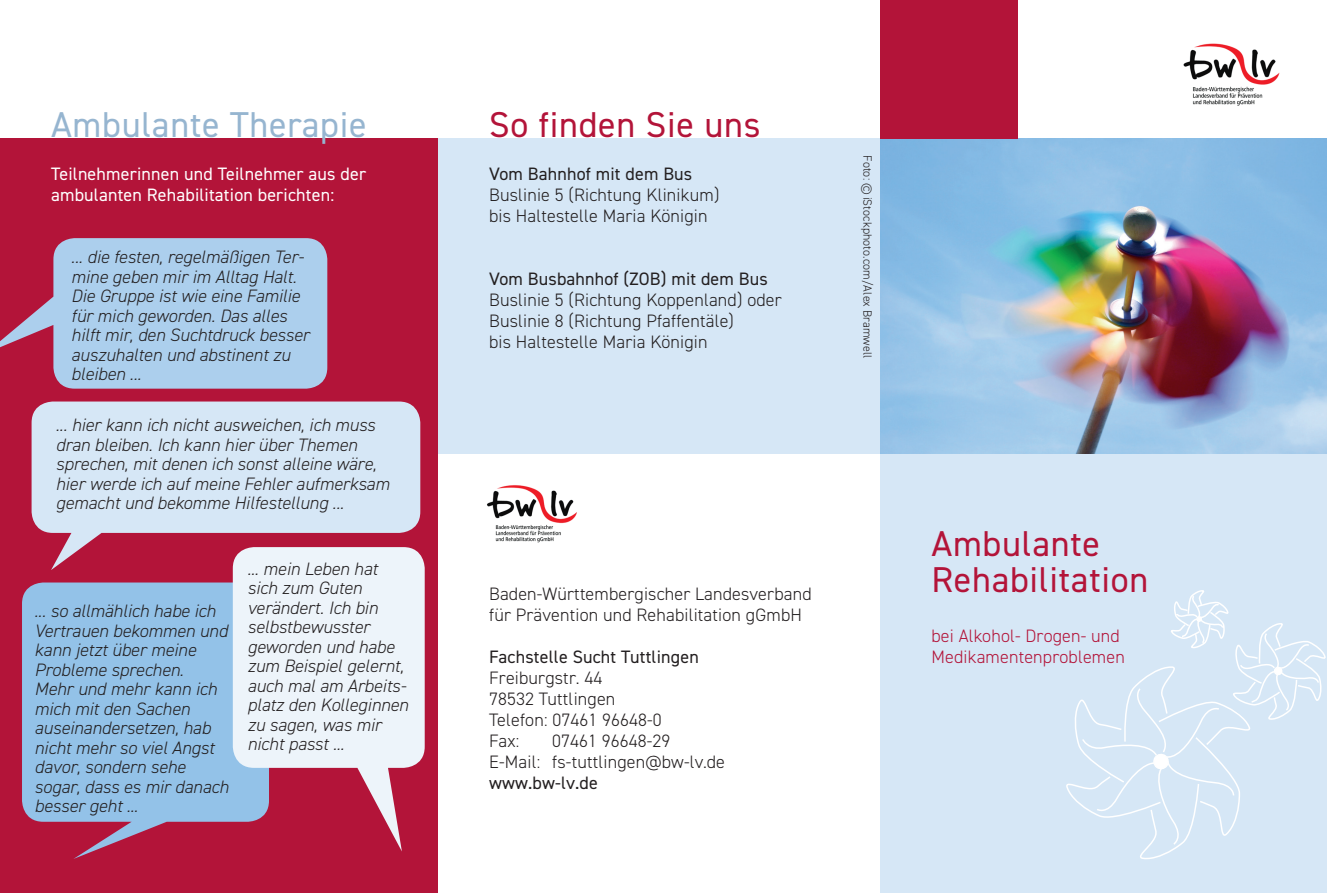
<style>
.page{position:relative;width:1327px;height:893px;background:#fff}
.page>*{position:absolute;margin:0;border:0;box-sizing:border-box;transform-origin:0 0}
.t1{font:36px/36px "DIN2014";letter-spacing:.02em;color:#b31439}
.t2{font:36px "DIN2014";letter-spacing:.02em;color:#96b5d0}
.t3{font:italic 300 18px/19.5px "DIN2014";color:#231f20}
.t4{font:300 18px/21px "DIN2014";letter-spacing:.01em;color:#231f20}
.t5{font:18px "DIN2014";letter-spacing:.01em;color:#231f20}
.t6{font:18px/21px "DIN2014";letter-spacing:.01em;color:#fff}
.t7{font:300 18px/21px "DIN2014";letter-spacing:.01em;color:#b31439}
.t8{font:300 12px "DIN2014";letter-spacing:.01em;color:#231f20}
</style>
<div class="page">
<div style="left:880px;top:444px;width:447px;height:449px;background:#d6e7f6"></div>
<div style="left:438px;top:138px;width:889px;height:315px;background:#d6e7f6"></div>
<div style="left:0;top:138px;width:438px;height:755px;background:#b31439"></div>
<img style="left:880px;top:138px;width:447px;height:315px">
<div style="left:880px;top:0;width:138px;height:138px;background:#b31439"></div>
<svg style="left:1066px;top:590px;width:260px;height:270px"></svg>
<img style="left:1183px;top:43px;width:97px;height:63px">
<img style="left:487px;top:485px;width:90px;height:58px">
<svg style="left:0;top:238px;width:327px;height:151px;fill:#accfed"></svg>
<svg style="left:32px;top:401px;width:388px;height:169px;fill:#d6e7f6"></svg>
<svg style="left:22px;top:582px;width:211px;height:277px;background:#97abd1"></svg>
<svg style="left:233px;top:547px;width:192px;height:304px;fill:#edf4fa"></svg>
<h1 class="t2" style="left:51px;top:102px;width:317px">Ambulante Therapie</h1>
<p class="t6" style="left:51px;top:163px;width:316px">Teilnehmerinnen und Teilnehmer aus der ambulanten Rehabilitation berichten:</p>
<p class="t3" style="left:71px;top:247px;width:240px">... die festen, regelmäßigen Ter&shy;mine geben mir im Alltag Halt.<br>Die Gruppe ist wie eine Familie für mich geworden. Das alles hilft mir, den Suchtdruck besser auszuhalten und abstinent zu bleiben ...</p>
<p class="t3" style="left:56px;top:415px;width:335px">... hier kann ich nicht ausweichen, ich muss dran bleiben. Ich kann hier über Themen sprechen, mit denen ich sonst alleine wäre, hier werde ich auf meine Fehler aufmerksam gemacht und bekomme Hilfestellung ...</p>
<p class="t3" style="left:35px;top:601px;width:196px">... so allmählich habe ich<br>Vertrauen bekommen und kann jetzt über meine<br>Probleme sprechen.<br>Mehr und mehr kann ich mich mit den Sachen auseinandersetzen, hab nicht mehr so viel Angst davor, sondern sehe sogar, dass es mir danach besser geht ...</p>
<p class="t3" style="left:247px;top:559px;width:163px">... mein Leben hat sich zum Guten verändert. Ich bin selbstbewusster geworden und habe zum Beispiel gelernt, auch mal am Arbeits&shy;platz den Kolleginnen zu sagen, was mir nicht passt ...</p>
<h1 class="t1" style="left:489px;top:105px;width:273px">So finden Sie uns</h1>
<p class="t5" style="left:489px;top:163px;width:205px">Vom Bahnhof mit dem Bus</p>
<p class="t4" style="left:489px;top:184px;width:232px">Buslinie 5 (Richtung Klinikum) bis Haltestelle Maria Königin</p>
<p class="t5" style="left:489px;top:268px;width:280px">Vom Busbahnhof (ZOB) mit dem Bus</p>
<p class="t4" style="left:489px;top:289px;width:294px">Buslinie 5 (Richtung Koppenland) oder<br>Buslinie 8 (Richtung Pfaffentäle)<br>bis Haltestelle Maria Königin</p>
<p class="t8" style="left:875px;top:155px;width:204px;rotate:90deg">Foto: ©iStockphoto.com/Alex Bramwell</p>
<p class="t4" style="left:489px;top:583px;width:324px">Baden-Württembergischer Landesverband für Prävention und Rehabilitation gGmbH</p>
<p class="t5" style="left:489px;top:646px;width:211px">Fachstelle Sucht Tuttlingen</p>
<p class="t4" style="left:489px;top:667px;width:174px">Freiburgstr. 44<br>78532 Tuttlingen<br>Telefon: 07461 96648-0<br>Fax:</p>
<p class="t4" style="left:489px;top:730px;width:237px;text-align:center">07461 96648-29<br>E-Mail: fs-tuttlingen@bw-lv.de</p>
<p class="t5" style="left:489px;top:772px;width:110px">www.bw-lv.de</p>
<h1 class="t1" style="left:931px;top:524px;width:218px">Ambulante<br>Rehabilitation</h1>
<p class="t7" style="left:931px;top:625px;width:195px">bei Alkohol- Drogen- und<br>Medikamentenproblemen</p>
</div>
